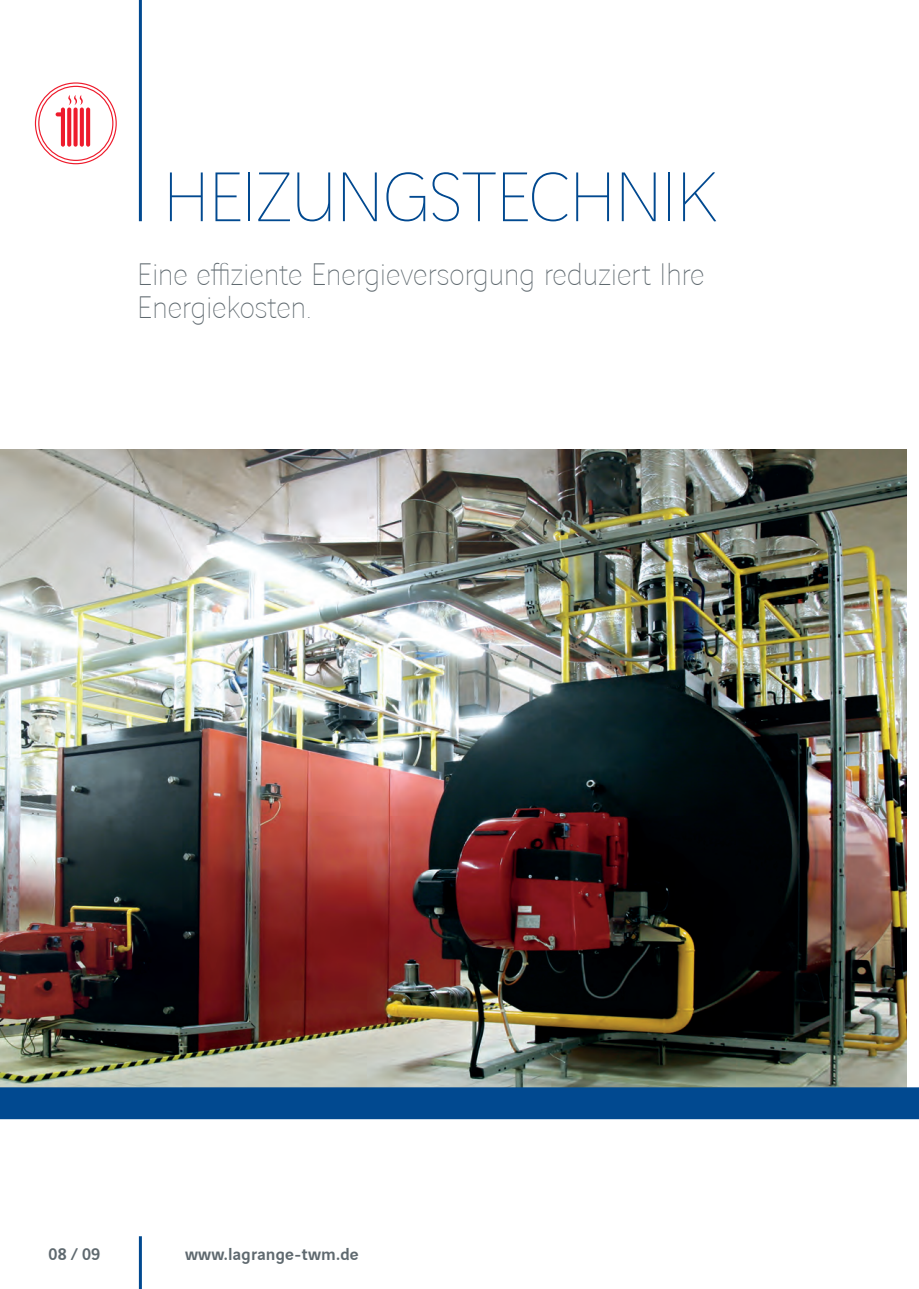
<style>
.page{position:relative;width:919px;height:1289px;background:#fff}
.page>*{position:absolute;margin:0;border:0;box-sizing:border-box;transform-origin:0 0}
.t1{font:200 75px "Vinci Sans";letter-spacing:-.025em;color:#014990}
.t2{font:200 33px/33px "Vinci Sans";letter-spacing:-.01em;color:#5f696f}
.t3{font:500 18px "Vinci Sans";letter-spacing:.01em;color:#5f696f}
</style>
<div class="page">
<img style="left:0;top:449px;width:906px;height:638px">
<div style="left:35px;top:82px;width:82px;height:82px;border:1px solid #ee1b2c;border-radius:50%"></div>
<div style="left:38px;top:86px;width:75px;height:75px;border:1px solid #ee1b2c;border-radius:50%"></div>
<hr style="left:61px;top:107px;width:4px;height:40px;background:#ee1b2c;border-radius:2px">
<svg style="left:67px;top:107px;width:4px;height:40px"></svg>
<div style="left:73px;top:107px;width:5px;height:40px;background:#ee1b2c;border-radius:2px"></div>
<svg style="left:80px;top:107px;width:4px;height:40px"></svg>
<svg style="left:86px;top:107px;width:4px;height:40px"></svg>
<svg style="left:56px;top:112px;width:5px;height:4px"></svg>
<svg style="left:68px;top:95px;width:15px;height:10px"></svg>
<hr style="left:139px;top:1236px;width:3px;height:52px;background:#014990">
<div style="left:0;top:1087px;width:918px;height:32px;background:#014990"></div>
<hr style="left:139px;top:0;width:3px;height:221px;background:#014990">
<h1 class="t1" style="left:162px;top:144px;width:555px">HEIZUNGSTECHNIK</h1>
<p class="t2" style="left:137px;top:255px;width:569px">Eine effiziente Energieversorgung reduziert Ihre<br>Energiekosten.</p>
<p class="t3" style="left:49px;top:1240px;width:53px">08 / 09</p>
<p class="t3" style="left:185px;top:1240px;width:175px">www.lagrange-twm.de</p>
</div>
